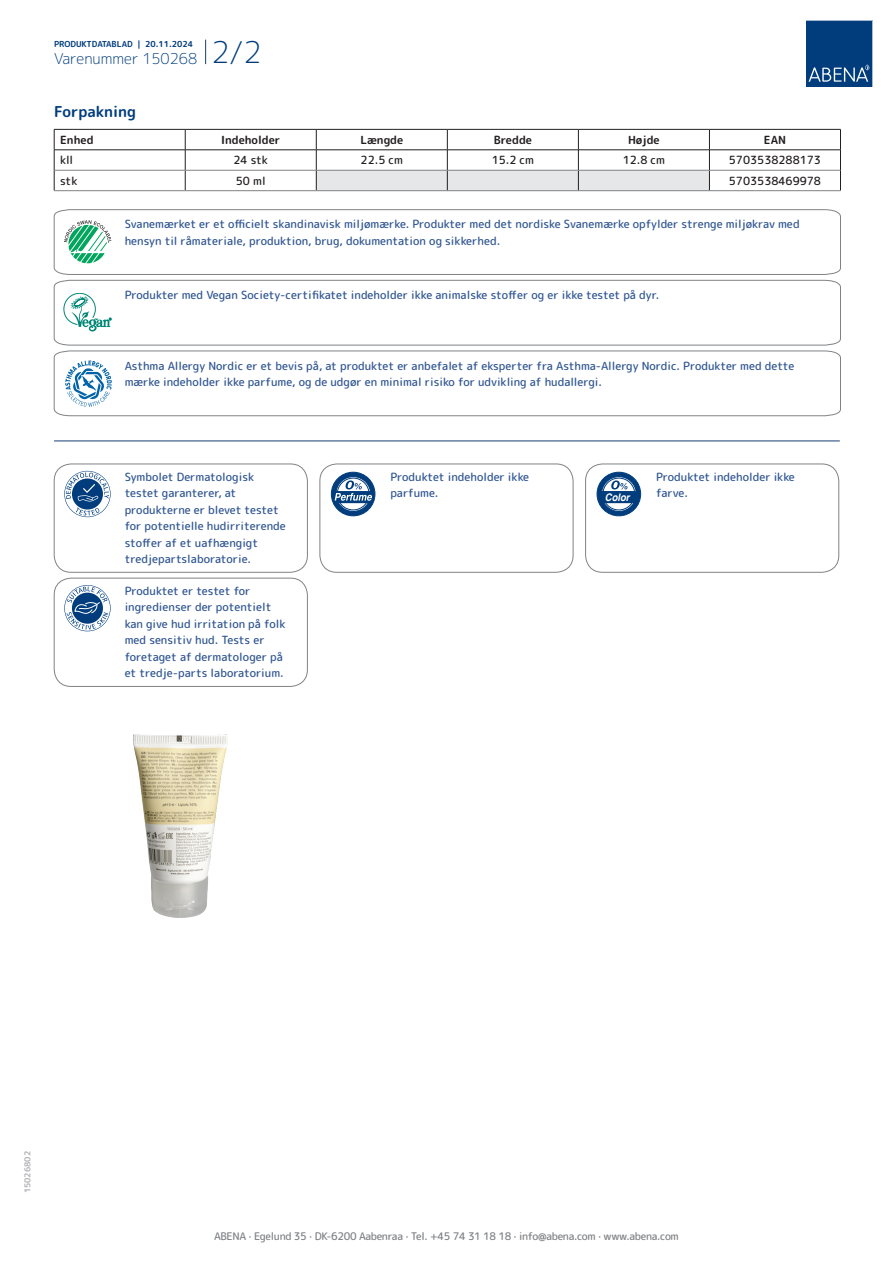
<style>
.page{position:relative;width:893px;height:1263px;background:#fff}
.page>*{position:absolute;margin:0;border:0;box-sizing:border-box;transform-origin:0 0}
.t1{font:300 15px "Rounded Mplus 1 c";color:#013d7d}
.t2{font:700 15px "Rounded Mplus 1 c";color:#013d7d}
.t3{font:500 11.25px/16.5px "Rounded Mplus 1 c";color:#305691}
.t4{font:500 11.25px "Rounded Mplus 1 c";color:#231f20}
.t5{font:700 11.25px "Rounded Mplus 1 c";color:#231f20}
.t6{font:500 10.5px "Rounded Mplus 1 c";letter-spacing:-.03em;color:#808285}
.t7{font:italic 700 10.5px "Helvetica";letter-spacing:-.005em;color:#fff;scale:.9 1}
.t8{font:700 8.25px "Rounded Mplus 1 c";color:#013d7d}
.t9{font:700 8.25px "Rounded Mplus 1 c";color:#b2b3b7}
.s1{font-size:30px}
</style>
<div class="page">
<svg style="left:205px;top:40px;width:1px;height:24px"></svg>
<svg style="left:806px;top:20px;width:67px;height:67px;background:#144b86"></svg>
<hr style="left:54px;top:129px;width:131px;height:1px;background:#231f20">
<hr style="left:185px;top:129px;width:131px;height:1px;background:#231f20">
<hr style="left:316px;top:129px;width:131px;height:1px;background:#231f20">
<hr style="left:447px;top:129px;width:131px;height:1px;background:#231f20">
<hr style="left:578px;top:129px;width:131px;height:1px;background:#231f20">
<hr style="left:709px;top:129px;width:132px;height:1px;background:#231f20">
<hr style="left:54px;top:150px;width:131px;height:1px;background:#231f20">
<hr style="left:185px;top:150px;width:131px;height:1px;background:#231f20">
<hr style="left:709px;top:150px;width:132px;height:1px;background:#231f20">
<svg style="left:54px;top:130px;width:1px;height:60px"></svg>
<svg style="left:185px;top:130px;width:1px;height:60px"></svg>
<svg style="left:316px;top:130px;width:394px;height:60px"></svg>
<svg style="left:840px;top:130px;width:1px;height:60px"></svg>
<hr style="left:54px;top:170px;width:131px;height:1px;background:#808285">
<hr style="left:185px;top:170px;width:131px;height:1px;background:#808285">
<hr style="left:316px;top:170px;width:131px;height:1px;background:#808285">
<hr style="left:447px;top:170px;width:131px;height:1px;background:#808285">
<hr style="left:578px;top:170px;width:131px;height:1px;background:#808285">
<hr style="left:709px;top:170px;width:131px;height:1px;background:#808285">
<hr style="left:54px;top:190px;width:131px;height:1px;background:#808285">
<hr style="left:185px;top:190px;width:131px;height:1px;background:#808285">
<hr style="left:316px;top:190px;width:131px;height:1px;background:#808285">
<hr style="left:447px;top:190px;width:131px;height:1px;background:#808285">
<hr style="left:578px;top:190px;width:131px;height:1px;background:#808285">
<hr style="left:709px;top:190px;width:132px;height:1px;background:#808285">
<svg style="left:54px;top:209px;width:787px;height:66px"></svg>
<svg style="left:54px;top:280px;width:787px;height:65px"></svg>
<svg style="left:54px;top:351px;width:787px;height:65px"></svg>
<hr style="left:54px;top:441px;width:785px;height:1px;background:#153f74">
<svg style="left:64px;top:471px;width:47px;height:46px"></svg>
<div style="left:54px;top:464px;width:254px;height:108px;border:1px solid #808285;border-radius:17px"></div>
<div style="left:331px;top:472px;width:44px;height:44px;background:#013d7d;border-radius:50%"></div>
<div style="left:331px;top:472px;width:44px;height:44px;border:1px solid #013d7d;border-radius:50%"></div>
<svg style="left:336px;top:477px;width:35px;height:34px"></svg>
<div style="left:335px;top:476px;width:36px;height:36px;border:1px solid #013d7d;border-radius:50%"></div>
<div style="left:337px;top:478px;width:32px;height:32px;border:1px solid #013d7d;border-radius:50%"></div>
<svg style="left:333px;top:480px;width:39px;height:23px"></svg>
<div style="left:320px;top:464px;width:253px;height:108px;border:1px solid #808285;border-radius:17px"></div>
<div style="left:597px;top:472px;width:44px;height:44px;background:#013d7d;border-radius:50%"></div>
<div style="left:597px;top:472px;width:44px;height:44px;border:1px solid #013d7d;border-radius:50%"></div>
<svg style="left:601px;top:477px;width:35px;height:34px"></svg>
<div style="left:601px;top:476px;width:36px;height:36px;border:1px solid #013d7d;border-radius:50%"></div>
<div style="left:603px;top:478px;width:32px;height:32px;border:1px solid #013d7d;border-radius:50%"></div>
<svg style="left:598px;top:480px;width:40px;height:23px"></svg>
<div style="left:585px;top:464px;width:254px;height:108px;border:1px solid #808285;border-radius:17px"></div>
<svg style="left:64px;top:585px;width:47px;height:46px"></svg>
<div style="left:54px;top:578px;width:254px;height:109px;border:1px solid #808285;border-radius:17px"></div>
<img style="left:134px;top:734px;width:94px;height:183px">
<p class="t8" style="left:54px;top:38px;width:141px">PRODUKTDATABLAD | 20.11.2024</p>
<h1 class="t1" style="left:54px;top:48px;width:209px">Varenummer 150268 <span class="s1">2/2</span></h1>
<h1 class="t2" style="left:54px;top:101px;width:84px">Forpakning</h1>
<p class="t5" style="left:60px;top:132px;width:35px">Enhed</p>
<p class="t5" style="left:221px;top:132px;width:61px">Indeholder</p>
<p class="t5" style="left:360px;top:132px;width:44px">Længde</p>
<p class="t5" style="left:494px;top:132px;width:40px">Bredde</p>
<p class="t5" style="left:628px;top:132px;width:33px">Højde</p>
<p class="t5" style="left:764px;top:132px;width:24px">EAN</p>
<p class="t4" style="left:60px;top:152px;width:15px">kll</p>
<p class="t4" style="left:233px;top:152px;width:36px">24 stk</p>
<p class="t4" style="left:361px;top:152px;width:44px">22.5 cm</p>
<p class="t4" style="left:492px;top:152px;width:44px">15.2 cm</p>
<p class="t4" style="left:623px;top:152px;width:44px">12.8 cm</p>
<p class="t4" style="left:729px;top:152px;width:94px">5703538288173</p>
<p class="t4" style="left:60px;top:173px;width:19px">stk</p>
<p class="t4" style="left:236px;top:173px;width:31px">50 ml</p>
<p class="t4" style="left:729px;top:173px;width:94px">5703538469978</p>
<p class="t3" style="left:125px;top:216px;width:676px">Svanemærket er et officielt skandinavisk miljømærke. Produkter med det nordiske Svanemærke opfylder strenge miljøkrav med hensyn til råmateriale, produktion, brug, dokumentation og sikkerhed.</p>
<p class="t3" style="left:125px;top:287px;width:536px">Produkter med Vegan Society-certifikatet indeholder ikke animalske stoffer og er ikke testet på dyr.</p>
<p class="t3" style="left:125px;top:357px;width:671px">Asthma Allergy Nordic er et bevis på, at produktet er anbefalet af eksperter fra Asthma-Allergy Nordic. Produkter med dette mærke indeholder ikke parfume, og de udgør en minimal risiko for udvikling af hudallergi.</p>
<p class="t3" style="left:125px;top:468px;width:163px">Symbolet Dermatologisk testet garanterer, at produkterne er blevet testet for potentielle hudirriterende stoffer af et uafhængigt tredjepartslaboratorie.</p>
<p class="t3" style="left:390px;top:468px;width:140px">Produktet indeholder ikke parfume.</p>
<p class="t3" style="left:656px;top:468px;width:140px">Produktet indeholder ikke</p>
<p class="t7" style="left:605px;top:488px;width:29px">Color</p>
<p class="t3" style="left:656px;top:485px;width:33px">farve.</p>
<p class="t3" style="left:125px;top:583px;width:162px">Produktet er testet for ingredienser der potentielt kan give hud irritation på folk med sensitiv hud. Tests er foretaget af dermatologer på et tredje-parts laboratorium.</p>
<p class="t9" style="left:22px;top:1193px;width:44px;rotate:-90deg">15026802</p>
<p class="t6" style="left:214px;top:1229px;width:466px">ABENA · Egelund 35 · DK-6200 Aabenraa · Tel. +45 74 31 18 18 · info@abena.com · www.abena.com</p>
</div>
